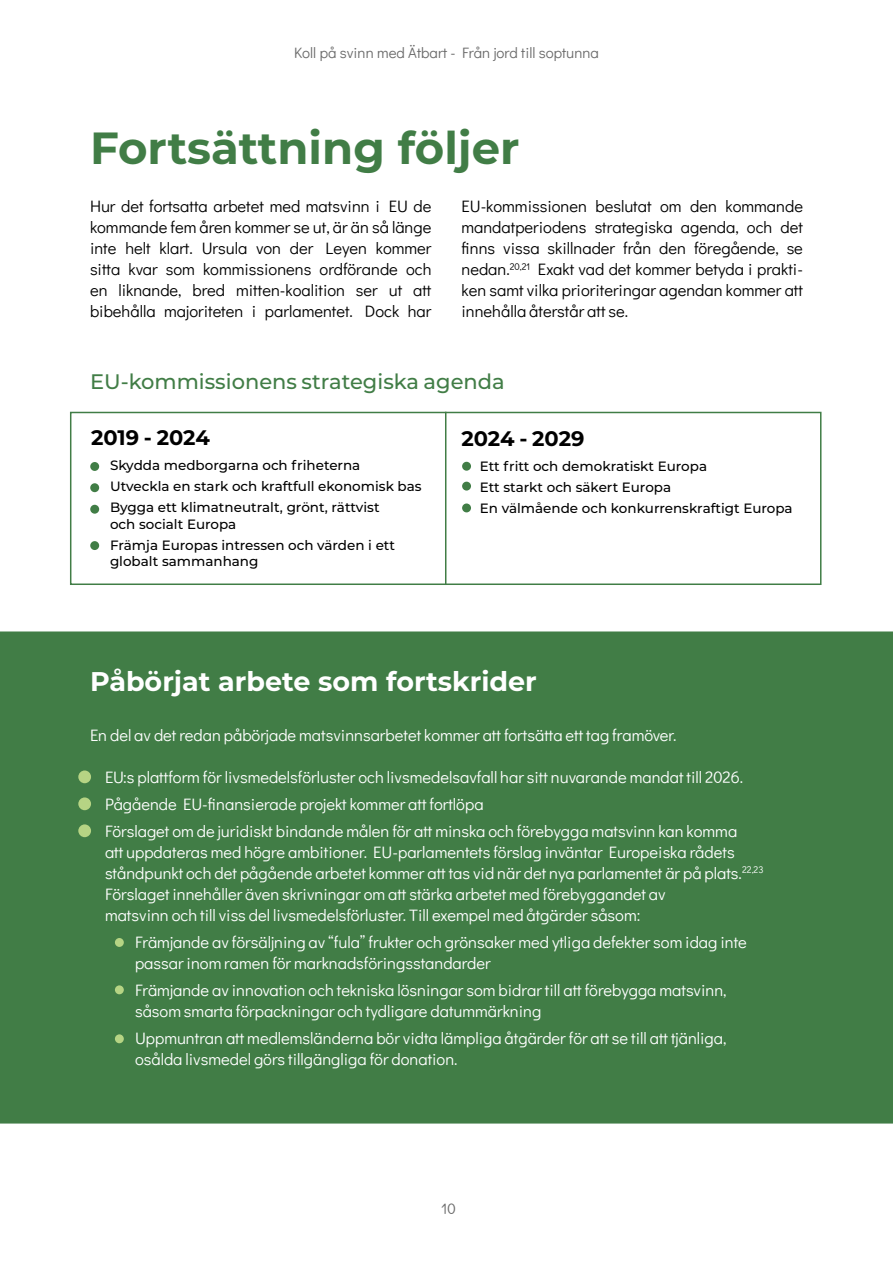
<style>
.page{position:relative;width:893px;height:1263px;background:#fff}
.page>*{position:absolute;margin:0;border:0;box-sizing:border-box;transform-origin:0 0}
.t1{font:700 45px "Montserrat";color:#417d46}
.t2{font:700 27px "Montserrat";color:#fff}
.t3{font:500 21px "Montserrat";color:#417d46}
.t4{font:700 21px "Montserrat";letter-spacing:-.005em;color:#000}
.t5{font:16.5px/21px "Didact Gothic";color:#fff}
.t6{font:16.5px/21px "Didact Gothic";color:#000;text-align:justify}
.t7{font:15px "Didact Gothic";color:#6b6b6b}
.t8{font:500 13.5px/21px "Montserrat";color:#000}
</style>
<div class="page">
<div style="left:0;top:631px;width:893px;height:492px;background:#417d46"></div>
<div style="left:78px;top:770px;width:13px;height:13px;background:#b6d484;border-radius:50%"></div>
<div style="left:115px;top:938px;width:9px;height:9px;background:#b6d484;border-radius:50%"></div>
<div style="left:90px;top:462px;width:9px;height:9px;background:#417d46;border-radius:50%"></div>
<div style="left:90px;top:483px;width:9px;height:9px;background:#417d46;border-radius:50%"></div>
<div style="left:90px;top:505px;width:9px;height:9px;background:#417d46;border-radius:50%"></div>
<div style="left:90px;top:541px;width:9px;height:9px;background:#417d46;border-radius:50%"></div>
<div style="left:462px;top:462px;width:9px;height:9px;background:#417d46;border-radius:50%"></div>
<div style="left:462px;top:482px;width:9px;height:9px;background:#417d46;border-radius:50%"></div>
<div style="left:462px;top:503px;width:9px;height:9px;background:#417d46;border-radius:50%"></div>
<div style="left:115px;top:985px;width:9px;height:9px;background:#b6d484;border-radius:50%"></div>
<div style="left:115px;top:1034px;width:9px;height:9px;background:#b6d484;border-radius:50%"></div>
<div style="left:78px;top:797px;width:13px;height:13px;background:#b6d484;border-radius:50%"></div>
<div style="left:78px;top:824px;width:13px;height:13px;background:#b6d484;border-radius:50%"></div>
<div style="left:70px;top:412px;width:751px;height:173px;border:2px solid #417d46"></div>
<hr style="left:445px;top:412px;width:1px;height:173px;background:#417d46">
<p class="t7" style="left:294px;top:41px;width:306px">Koll på svinn med Ätbart - Från jord till soptunna</p>
<h1 class="t1" style="left:90px;top:115px;width:431px">Fortsättning följer</h1>
<p class="t6" style="left:90px;top:195px;width:343px">Hur det fortsatta arbetet med matsvinn i EU de kommande fem åren kommer se ut, är än så länge inte helt klart. Ursula von der Leyen kommer sitta kvar som kommissionens ordförande och en liknande, bred mitten-koalition ser ut att bibehålla majoriteten i parlamentet. Dock har</p>
<p class="t6" style="left:461px;top:195px;width:343px">EU-kommissionen beslutat om den kommande mandatperiodens strategiska agenda, och det finns vissa skillnader från den föregående, se nedan.<sup>20,21</sup> Exakt vad det kommer betyda i prakti&shy;ken samt vilka prioriteringar agendan kommer att innehålla återstår att se.</p>
<p class="t3" style="left:90px;top:367px;width:416px">EU-kommissionens strategiska agenda</p>
<p class="t4" style="left:91px;top:422px;width:120px">2019 - 2024</p>
<p class="t4" style="left:461px;top:423px;width:124px">2024 - 2029</p>
<p class="t8" style="left:110px;top:454px;width:313px">Skydda medborgarna och friheterna<br>Utveckla en stark och kraftfull ekonomisk bas<br>Bygga ett klimatneutralt, grönt, rättvist</p>
<p class="t8" style="left:110px;top:513px;width:286px">och socialt Europa<br>Främja Europas intressen och värden i ett</p>
<p class="t8" style="left:110px;top:550px;width:150px">globalt sammanhang</p>
<p class="t8" style="left:480px;top:455px;width:314px">Ett fritt och demokratiskt Europa<br>Ett starkt och säkert Europa<br>En välmående och konkurrenskraftigt Europa</p>
<h2 class="t2" style="left:90px;top:662px;width:448px">Påbörjat arbete som fortskrider</h2>
<p class="t5" style="left:90px;top:723px;width:588px">En del av det redan påbörjade matsvinnsarbetet kommer att fortsätta ett tag framöver.</p>
<p class="t5" style="left:105px;top:762px;width:640px;line-height:27px">EU:s plattform för livsmedelsförluster och livsmedelsavfall har sitt nuvarande mandat till 2026.<br>Pågående EU-finansierade projekt kommer att fortlöpa<br>Förslaget om de juridiskt bindande målen för att minska och förebygga matsvinn kan komma</p>
<p class="t5" style="left:105px;top:840px;width:660px">att uppdateras med högre ambitioner. EU-parlamentets förslag inväntar Europeiska rådets ståndpunkt och det pågående arbetet kommer att tas vid när det nya parlamentet är på plats.<sup>22,23<br></sup>Förslaget innehåller även skrivningar om att stärka arbetet med förebyggandet av<br>matsvinn och till viss del livsmedelsförluster. Till exempel med åtgärder såsom:</p>
<p class="t5" style="left:135px;top:930px;width:613px">Främjande av försäljning av “fula” frukter och grönsaker med ytliga defekter som idag inte passar inom ramen för marknadsföringsstandarder</p>
<p class="t5" style="left:135px;top:978px;width:593px">Främjande av innovation och tekniska lösningar som bidrar till att förebygga matsvinn, såsom smarta förpackningar och tydligare datummärkning</p>
<p class="t5" style="left:135px;top:1026px;width:593px">Uppmuntran att medlemsländerna bör vidta lämpliga åtgärder för att se till att tjänliga, osålda livsmedel görs tillgängliga för donation.</p>
<p class="t7" style="left:441px;top:1197px;width:16px">10</p>
</div>
